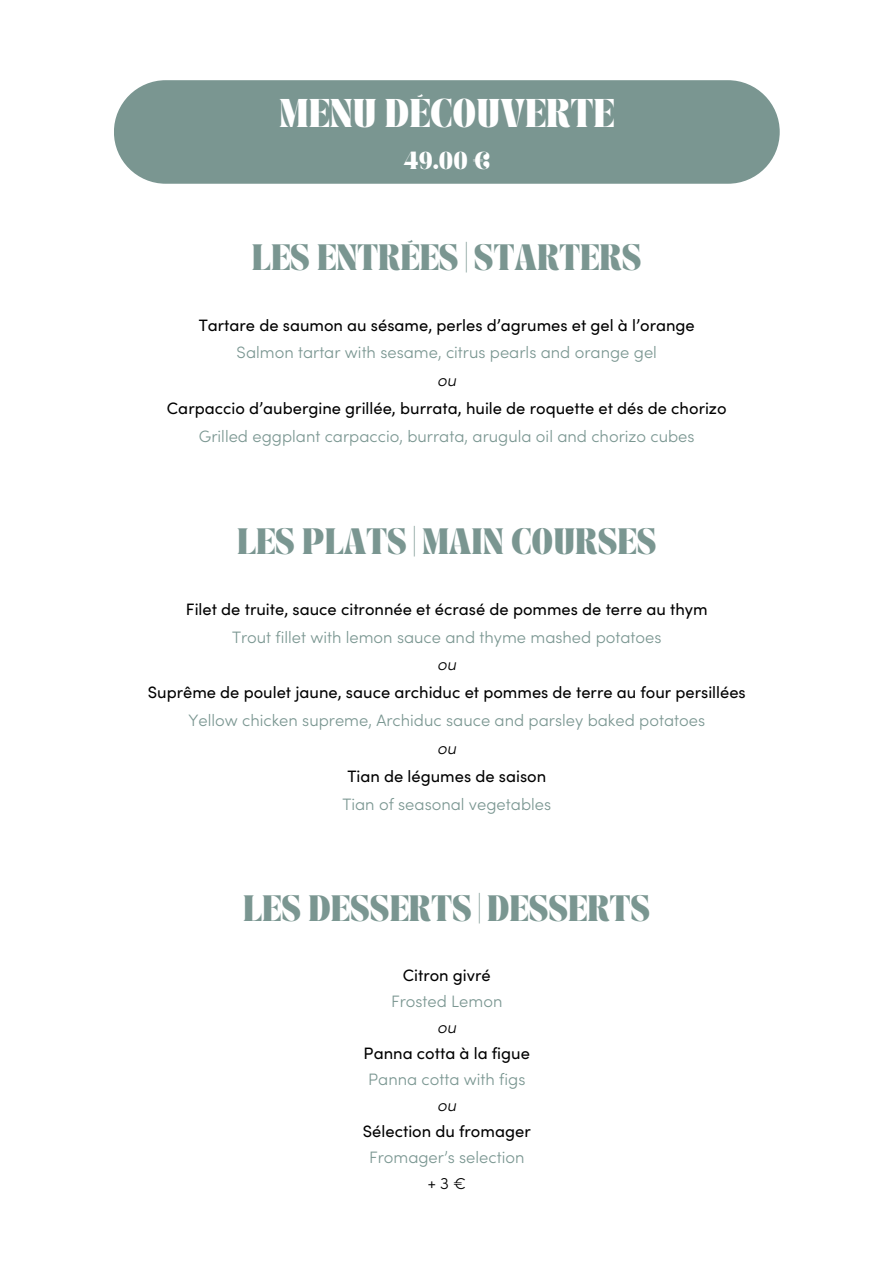
<style>
.page{position:relative;width:894px;height:1264px;background:#fff}
.page>*{position:absolute;margin:0;border:0;box-sizing:border-box;transform-origin:0 0}
.t1{font:700 24.6px "TANASHFORD";color:#fff}
.t2{font:700 22.5px "TANASHFORD";color:#7a9691}
.t3{font:16.5px "Sofia Pro";color:#000}
.t4{font:300 16.5px "Sofia Pro";color:#7a9691}
.t5{font:italic 300 16.5px "Sofia Pro";color:#000}
.t6{font:300 16.5px "Sofia Pro";color:#000}
.t7{font:700 15px "TANASHFORD";color:#fff}
</style>
<div class="page">
<div style="left:114px;top:80px;width:665px;height:104px;background:#7a9691;border-radius:52px"></div>
<h1 class="t1" style="left:279px;top:97px;width:336px">MENU DÉCOUVERTE</h1>
<h2 class="t7" style="left:403px;top:151px;width:89px">49.00 €</h2>
<h1 class="t2" style="left:252px;top:242px;width:391px">LES ENTRÉES | STARTERS</h1>
<p class="t3" style="left:199px;top:318px;width:497px">Tartare de saumon au sésame, perles d’agrumes et gel à l’orange</p>
<p class="t4" style="left:236px;top:346px;width:421px">Salmon tartar with sesame, citrus pearls and orange gel</p>
<p class="t5" style="left:437px;top:374px;width:21px">ou</p>
<p class="t3" style="left:167px;top:402px;width:561px">Carpaccio d’aubergine grillée, burrata, huile de roquette et dés de chorizo</p>
<p class="t4" style="left:199px;top:430px;width:497px">Grilled eggplant carpaccio, burrata, arugula oil and chorizo cubes</p>
<h1 class="t2" style="left:237px;top:526px;width:421px">LES PLATS | MAIN COURSES</h1>
<p class="t3" style="left:186px;top:602px;width:523px">Filet de truite, sauce citronnée et écrasé de pommes de terre au thym</p>
<p class="t4" style="left:232px;top:630px;width:431px">Trout fillet with lemon sauce and thyme mashed potatoes</p>
<p class="t5" style="left:437px;top:658px;width:21px">ou</p>
<p class="t3" style="left:148px;top:686px;width:599px">Suprême de poulet jaune, sauce archiduc et pommes de terre au four persillées</p>
<p class="t4" style="left:188px;top:714px;width:518px">Yellow chicken supreme, Archiduc sauce and parsley baked potatoes</p>
<p class="t5" style="left:437px;top:742px;width:21px">ou</p>
<p class="t3" style="left:347px;top:770px;width:200px">Tian de légumes de saison</p>
<p class="t4" style="left:342px;top:797px;width:210px">Tian of seasonal vegetables</p>
<h1 class="t2" style="left:243px;top:894px;width:408px">LES DESSERTS | DESSERTS</h1>
<p class="t3" style="left:402px;top:969px;width:90px">Citron givré</p>
<p class="t4" style="left:391px;top:995px;width:113px">Frosted Lemon</p>
<p class="t5" style="left:437px;top:1021px;width:21px">ou</p>
<p class="t3" style="left:363px;top:1047px;width:168px">Panna cotta à la figue</p>
<p class="t4" style="left:368px;top:1072px;width:159px">Panna cotta with figs</p>
<p class="t5" style="left:437px;top:1098px;width:21px">ou</p>
<p class="t3" style="left:363px;top:1124px;width:169px">Sélection du fromager</p>
<p class="t4" style="left:369px;top:1150px;width:157px">Fromager’s selection</p>
<p class="t6" style="left:427px;top:1176px;width:40px">+3€</p>
</div>
